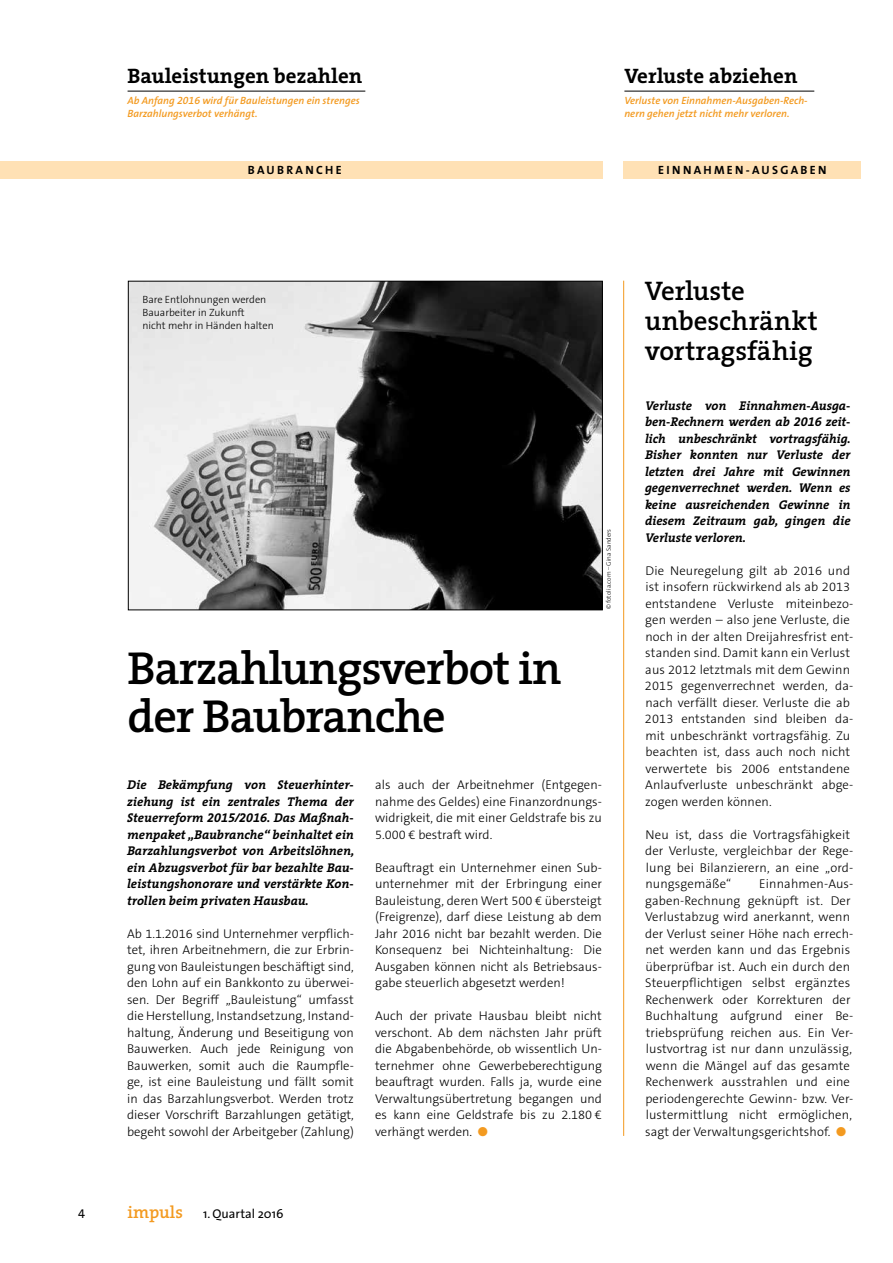
<style>
.page{position:relative;width:893px;height:1263px;background:#fff}
.page>*{position:absolute;margin:0;border:0;box-sizing:border-box;transform-origin:0 0}
.t1{font:600 46.5px/48px "The Serif";letter-spacing:-.025em;color:#000}
.t2{font:600 27px/30px "The Serif";letter-spacing:-.005em;color:#000}
.t3{font:700 21px "The Serif";color:#000}
.t4{font:300 12.75px/16.5px "The Sans B3";letter-spacing:.01em;color:#000;text-align:justify}
.t5{font:italic 700 12.75px/16.5px "The Serif";letter-spacing:-.005em;color:#000;text-align:justify}
.t6{font:12.75px "The Sans";color:#000}
.t7{font:12.75px "The Sans Caps";color:#000}
.t8{font:12px "The Sans Bold Caps";letter-spacing:.19em;color:#000}
.t9{font:italic 600 10.5px/12.8px "The Sans";color:#f39a20}
.t10{font:300 10.5px/12.8px "The Sans B3";color:#000}
.t11{font:300 6.45px "The Sans";color:#000}
.s1{font-family:"The Sans Semi Bold Expert";font-weight:400}
.s2{font-family:"The Serif Bold Expert";font-weight:400}
.s3{color:#f39a20}
.s4{font-family:"The Serif";font-weight:600;font-size:17.25px;color:#f39a20}
</style>
<div class="page">
<img style="left:130px;top:283px;width:471px;height:325px">
<div style="left:128px;top:281px;width:475px;height:329px;border:1px solid #000"></div>
<hr style="left:624px;top:91px;width:190px;height:1px;background:#000">
<hr style="left:128px;top:91px;width:237px;height:1px;background:#000">
<div style="left:0;top:162px;width:603px;height:17px;background:#ffe1b5"></div>
<hr style="left:623px;top:281px;width:1px;height:855px;background:#f39a20">
<div style="left:623px;top:162px;width:238px;height:17px;background:#ffe1b5"></div>
<h3 class="t3" style="left:128px;top:59px;width:236px">Bauleistungen bezahlen</h3>
<p class="t9" style="left:128px;top:94px;width:234px">Ab Anfang <span class="s1">2016</span> wird für Bauleistungen ein strenges<br>Barzahlungsverbot verhängt.</p>
<p class="t8" style="left:248px;top:160px;width:95px">BAUBRANCHE</p>
<h3 class="t3" style="left:624px;top:59px;width:175px">Verluste abziehen</h3>
<p class="t9" style="left:624px;top:94px;width:185px">Verluste von Einnahmen-Ausgaben-Rech&shy;nern gehen jetzt nicht mehr verloren.</p>
<p class="t8" style="left:658px;top:160px;width:170px">EINNAHMEN-AUSGABEN</p>
<p class="t10" style="left:142px;top:294px;width:133px">Bare Entlohnungen werden<br>Bauarbeiter in Zukunft<br>nicht mehr in Händen halten</p>
<h1 class="t1" style="left:127px;top:643px;width:436px">Barzahlungsverbot in der Baubranche</h1>
<p class="t11" style="left:603px;top:609px;width:82px;rotate:-90deg">© fotolia.com – Gina Sanders</p>
<p class="t5" style="left:127px;top:776px;width:229px">Die Bekämpfung von Steuerhinter&shy;ziehung ist ein zentrales Thema der Steuerreform <span class="s2">2015/2016</span>. Das Maßnah&shy;menpaket „Baubranche“ beinhaltet ein Barzahlungsverbot von Arbeitslöhnen, ein Abzugsverbot für bar bezahlte Bau&shy;leistungshonorare und verstärkte Kon&shy;trollen beim privaten Hausbau.</p>
<p class="t4" style="left:127px;top:926px;width:228px">Ab 1.1.2016 sind Unternehmer verpflich&shy;tet, ihren Arbeitnehmern, die zur Erbrin&shy;gung von Bauleistungen beschäftigt sind, den Lohn auf ein Bankkonto zu überwei&shy;sen. Der Begriff „Bauleistung“ umfasst die Herstellung, Instandsetzung, Instand&shy;haltung, Änderung und Beseitigung von Bauwerken. Auch jede Reinigung von Bauwerken, somit auch die Raumpfle&shy;ge, ist eine Bauleistung und fällt somit in das Barzahlungsverbot. Werden trotz dieser Vorschrift Barzahlungen getätigt, begeht sowohl der Arbeitgeber (Zahlung)</p>
<p class="t4" style="left:375px;top:777px;width:228px">als auch der Arbeitnehmer (Entgegen&shy;nahme des Geldes) eine Finanzordnungs&shy;widrigkeit, die mit einer Geldstrafe bis zu 5.000 € bestraft wird.</p>
<p class="t4" style="left:375px;top:860px;width:228px">Beauftragt ein Unternehmer einen Sub&shy;unternehmer mit der Erbringung einer Bauleistung, deren Wert 500 € übersteigt (Freigrenze), darf diese Leistung ab dem Jahr 2016 nicht bar bezahlt werden. Die Konsequenz bei Nichteinhaltung: Die Ausgaben können nicht als Betriebsaus&shy;gabe steuerlich abgesetzt werden!</p>
<p class="t4" style="left:375px;top:1008px;width:228px">Auch der private Hausbau bleibt nicht verschont. Ab dem nächsten Jahr prüft die Abgabenbehörde, ob wissentlich Un&shy;ternehmer ohne Gewerbeberechtigung beauftragt wurden. Falls ja, wurde eine Verwaltungsübertretung begangen und es kann eine Geldstrafe bis zu 2.180 € verhängt werden. <span class="s3">●</span></p>
<p class="t7" style="left:78px;top:1203px;width:8px">4</p>
<p class="t6" style="left:128px;top:1203px;width:157px"><span class="s4">impuls</span> 1. Quartal 2016</p>
<h2 class="t2" style="left:645px;top:276px;width:175px">Verluste unbeschränkt vortragsfähig</h2>
<p class="t5" style="left:645px;top:397px;width:207px">Verluste von Einnahmen-Ausga&shy;ben-Rechnern werden ab <span class="s2">2016</span> zeit&shy;lich unbeschränkt vortragsfähig.<br>Bisher konnten nur Verluste der letzten drei Jahre mit Gewinnen gegenverrechnet werden. Wenn es keine ausreichenden Gewinne in diesem Zeitraum gab, gingen die Verluste verloren.</p>
<p class="t4" style="left:645px;top:563px;width:210px;text-align:left">Die Neuregelung gilt ab 2016 und ist insofern rückwirkend als ab 2013 entstandene Verluste miteinbezo&shy;gen werden – also jene Verluste, die noch in der alten Dreijahresfrist ent&shy;standen sind. Damit kann ein Verlust aus 2012 letztmals mit dem Gewinn 2015 gegenverrechnet werden, da&shy;nach verfällt dieser. Verluste die ab 2013 entstanden sind bleiben da&shy;mit unbeschränkt vortragsfähig. Zu beachten ist, dass auch noch nicht verwertete bis 2006 entstandene Anlaufverluste unbeschränkt abge&shy;zogen werden können.</p>
<p class="t4" style="left:645px;top:827px;width:210px;text-align:left">Neu ist, dass die Vortragsfähigkeit der Verluste, vergleichbar der Rege&shy;lung bei Bilanzierern, an eine „ord&shy;nungsgemäße“</p>
<p class="t4" style="left:645px;top:876px;width:210px;text-align:left;text-indent:114px">Einnahmen-Aus&shy;gaben-Rechnung geknüpft ist. Der Verlustabzug wird anerkannt, wenn der Verlust seiner Höhe nach errech&shy;net werden kann und das Ergebnis überprüfbar ist. Auch ein durch den Steuerpflichtigen selbst ergänztes Rechenwerk oder Korrekturen der Buchhaltung aufgrund einer Be&shy;triebsprüfung reichen aus. Ein Ver&shy;lustvortrag ist nur dann unzulässig, wenn die Mängel auf das gesamte Rechenwerk ausstrahlen und eine periodengerechte Gewinn- bzw. Ver&shy;lustermittlung nicht ermöglichen, sagt der Verwaltungsgerichtshof. <span class="s3">●</span></p>
</div>
